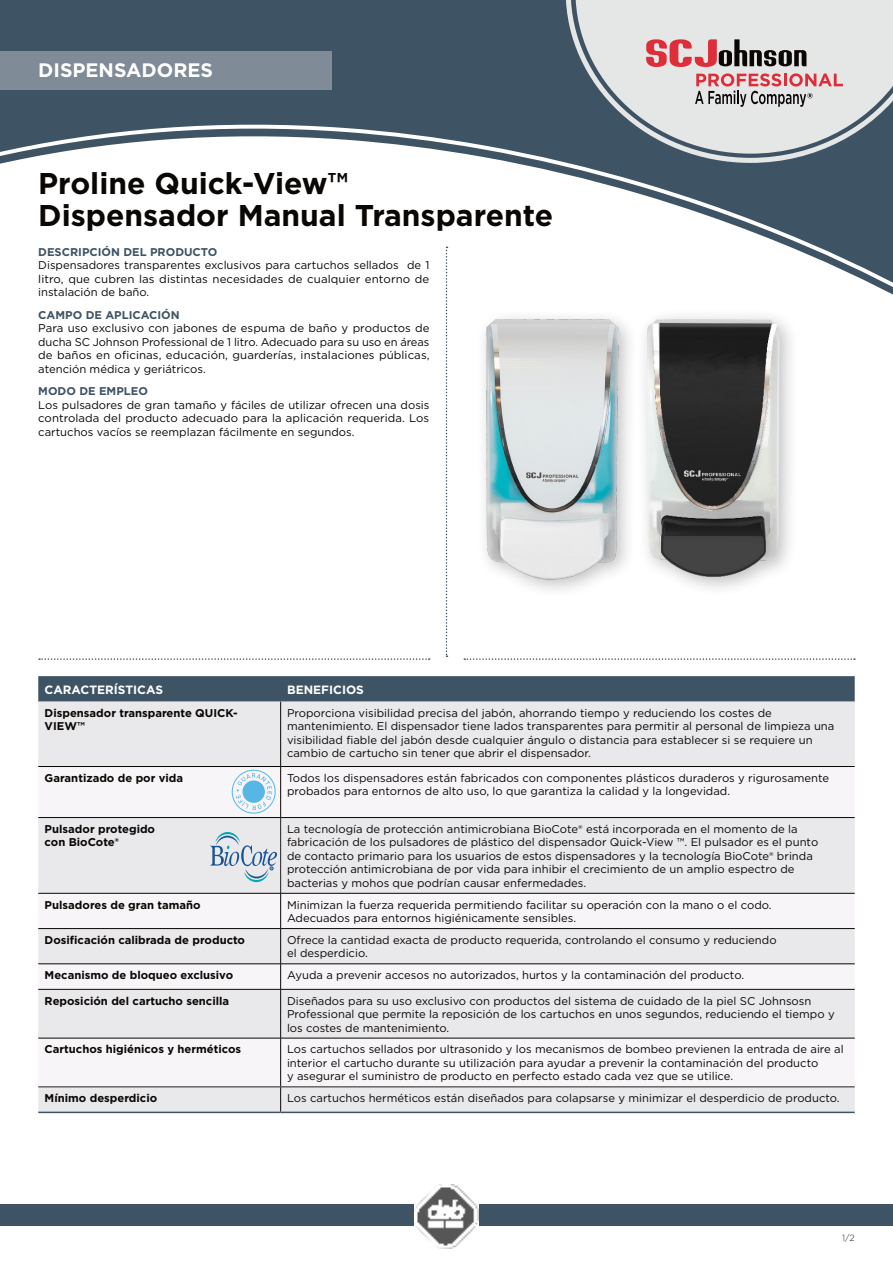
<style>
.page{position:relative;width:893px;height:1263px;background:#fff}
.page>*{position:absolute;margin:0;border:0;box-sizing:border-box;transform-origin:0 0}
.t1{font:700 30px "Gotham";color:#0a0604}
.t2{font:700 19.5px "Gotham";color:#fff}
.t3{font:700 12px "Gotham";color:#fff}
._08_Copy_Prokyon_8_7{font:11.25px/13.5px "Gotham";color:#0a0604}
.t4{font:700 11.25px/13.5px "Gotham";color:#0a0604}
.t5{font:700 11.25px "Gotham";color:#3e5364}
.t6{font:300 9px "Gotham";color:#231f20}
</style>
<div class="page">
<div style="left:0;top:0;width:566px;height:311px;background:#3e5364"></div>
<svg style="left:0;top:119px;width:893px;height:184px"></svg>
<svg style="left:566px;top:0;width:327px;height:163px;background:#586a78"></svg>
<svg style="left:575px;top:0;width:318px;height:154px;background:#c4c9cc"></svg>
<svg style="left:646px;top:39px;width:161px;height:28px;background:#b2878a"></svg>
<svg style="left:695px;top:73px;width:148px;height:34px;background:#ccacae"></svg>
<div style="left:0;top:51px;width:332px;height:38px;background:#7f8b97"></div>
<div style="left:0;top:1204px;width:893px;height:22px;background:#3e5364"></div>
<img style="left:415px;top:1184px;width:63px;height:64px">
<svg style="left:446px;top:247px;width:1px;height:410px"></svg>
<svg style="left:39px;top:658px;width:391px;height:2px"></svg>
<svg style="left:464px;top:658px;width:391px;height:2px"></svg>
<svg style="left:38px;top:676px;width:817px;height:26px;background:#435767"></svg>
<div style="left:38px;top:702px;width:817px;height:409px;background:#e9e8eb"></div>
<svg style="left:38px;top:767px;width:817px;height:319px;fill:#e9e8eb"></svg>
<hr style="left:280px;top:893px;width:1px;height:35px;background:#0a0604">
<hr style="left:280px;top:929px;width:1px;height:35px;background:#0a0604">
<svg style="left:280px;top:964px;width:1px;height:25px"></svg>
<hr style="left:280px;top:989px;width:1px;height:49px;background:#0a0604">
<hr style="left:280px;top:1038px;width:1px;height:48px;background:#0a0604">
<svg style="left:280px;top:1087px;width:1px;height:24px"></svg>
<hr style="left:280px;top:818px;width:1px;height:75px;background:#231f20">
<hr style="left:280px;top:702px;width:1px;height:64px;background:#0a0604">
<hr style="left:280px;top:767px;width:1px;height:50px;background:#0a0604">
<hr style="left:38px;top:1111px;width:243px;height:2px;background:#3e5364">
<hr style="left:281px;top:1111px;width:574px;height:2px;background:#3e5364">
<hr style="left:38px;top:766px;width:243px;height:1px;background:#0a0604">
<hr style="left:281px;top:766px;width:574px;height:1px;background:#0a0604">
<hr style="left:38px;top:817px;width:243px;height:1px;background:#0a0604">
<hr style="left:281px;top:817px;width:574px;height:1px;background:#0a0604">
<hr style="left:38px;top:893px;width:243px;height:1px;background:#0a0604">
<hr style="left:281px;top:893px;width:574px;height:1px;background:#0a0604">
<hr style="left:38px;top:928px;width:243px;height:1px;background:#0a0604">
<hr style="left:281px;top:928px;width:574px;height:1px;background:#0a0604">
<hr style="left:38px;top:963px;width:243px;height:1px;background:#0a0604">
<hr style="left:281px;top:963px;width:574px;height:1px;background:#0a0604">
<hr style="left:38px;top:989px;width:243px;height:1px;background:#0a0604">
<hr style="left:281px;top:989px;width:574px;height:1px;background:#0a0604">
<hr style="left:38px;top:1038px;width:243px;height:1px;background:#0a0604">
<hr style="left:281px;top:1038px;width:574px;height:1px;background:#0a0604">
<hr style="left:38px;top:1086px;width:243px;height:1px;background:#231f20">
<hr style="left:281px;top:1086px;width:574px;height:1px;background:#231f20">
<svg style="left:210px;top:832px;width:67px;height:50px;background:#c4d1dd"></svg>
<img style="left:462px;top:298px;width:185px;height:292px">
<div style="left:636px;top:308px;width:163px;height:289px;background:#231f20;opacity:.28"></div>
<img style="left:637px;top:315px;width:154px;height:265px">
<svg style="left:236px;top:773px;width:36px;height:37px"></svg>
<div style="left:232px;top:770px;width:44px;height:43px;border:1px solid #56b7e7;border-radius:50%"></div>
<div style="left:243px;top:780px;width:22px;height:23px;background:#56b7e7;border-radius:50%"></div>
<p class="t2" style="left:38px;top:57px;width:176px">DISPENSADORES</p>
<p class="t1" style="left:38px;top:164px;width:311px">Proline Quick-View™</p>
<p class="t1" style="left:38px;top:195px;width:516px">Dispensador Manual Transparente</p>
<p class="t5" style="left:38px;top:244px;width:181px">DESCRIPCIÓN DEL PRODUCTO</p>
<p class="_08_Copy_Prokyon_8_7" style="left:38px;top:258px;width:393px;text-align:justify">Dispensadores transparentes exclusivos para cartuchos sellados de 1 litro, que cubren las distintas necesidades de cualquier entorno de instalación de baño.</p>
<p class="t5" style="left:38px;top:307px;width:143px">CAMPO DE APLICACIÓN</p>
<p class="_08_Copy_Prokyon_8_7" style="left:38px;top:321px;width:393px;text-align:justify">Para uso exclusivo con jabones de espuma de baño y productos de ducha SC Johnson Professional de 1 litro. Adecuado para su uso en áreas de baños en oficinas, educación, guarderías, instalaciones públicas, atención médica y geriátricos.</p>
<p class="t5" style="left:38px;top:384px;width:111px">MODO DE EMPLEO</p>
<p class="_08_Copy_Prokyon_8_7" style="left:38px;top:398px;width:393px;text-align:justify">Los pulsadores de gran tamaño y fáciles de utilizar ofrecen una dosis controlada del producto adecuado para la aplicación requerida. Los cartuchos vacíos se reemplazan fácilmente en segundos.</p>
<p class="t3" style="left:45px;top:681px;width:120px">CARACTERÍSTICAS</p>
<p class="t3" style="left:287px;top:681px;width:78px">BENEFICIOS</p>
<p class="t4" style="left:45px;top:706px;width:195px">Dispensador transparente QUICK-<br>VIEW™</p>
<p class="_08_Copy_Prokyon_8_7" style="left:287px;top:706px;width:549px">Proporciona visibilidad precisa del jabón, ahorrando tiempo y reduciendo los costes de mantenimiento. El dispensador tiene lados transparentes para permitir al personal de limpieza una visibilidad fiable del jabón desde cualquier ángulo o distancia para establecer si se requiere un cambio de cartucho sin tener que abrir el dispensador.</p>
<p class="t4" style="left:45px;top:771px;width:140px">Garantizado de por vida</p>
<p class="_08_Copy_Prokyon_8_7" style="left:287px;top:771px;width:544px">Todos los dispensadores están fabricados con componentes plásticos duraderos y rigurosamente probados para entornos de alto uso, lo que garantiza la calidad y la longevidad.</p>
<p class="t4" style="left:45px;top:822px;width:112px">Pulsador protegido</p>
<p class="t4" style="left:45px;top:836px;width:76px">con BioCote®</p>
<p class="_08_Copy_Prokyon_8_7" style="left:287px;top:822px;width:533px">La tecnología de protección antimicrobiana BioCote® está incorporada en el momento de la fabricación de los pulsadores de plástico del dispensador Quick-View ™. El pulsador es el punto de contacto primario para los usuarios de estos dispensadores y la tecnología BioCote® brinda protección antimicrobiana de por vida para inhibir el crecimiento de un amplio espectro de bacterias y mohos que podrían causar enfermedades.</p>
<p class="t4" style="left:45px;top:898px;width:157px">Pulsadores de gran tamaño</p>
<p class="_08_Copy_Prokyon_8_7" style="left:287px;top:898px;width:486px">Minimizan la fuerza requerida permitiendo facilitar su operación con la mano o el codo.</p>
<p class="_08_Copy_Prokyon_8_7" style="left:287px;top:911px;width:291px">Adecuados para entornos higiénicamente sensibles.</p>
<p class="t4" style="left:45px;top:933px;width:202px">Dosificación calibrada de producto</p>
<p class="_08_Copy_Prokyon_8_7" style="left:287px;top:933px;width:491px">Ofrece la cantidad exacta de producto requerida, controlando el consumo y reduciendo</p>
<p class="_08_Copy_Prokyon_8_7" style="left:287px;top:946px;width:82px">el desperdicio.</p>
<p class="t4" style="left:45px;top:968px;width:190px">Mecanismo de bloqueo exclusivo</p>
<p class="_08_Copy_Prokyon_8_7" style="left:287px;top:968px;width:459px">Ayuda a prevenir accesos no autorizados, hurtos y la contaminación del producto.</p>
<p class="t4" style="left:45px;top:994px;width:186px">Reposición del cartucho sencilla</p>
<p class="_08_Copy_Prokyon_8_7" style="left:287px;top:994px;width:549px">Diseñados para su uso exclusivo con productos del sistema de cuidado de la piel SC Johnsosn<br>Professional que permite la reposición de los cartuchos en unos segundos, reduciendo el tiempo y los costes de mantenimiento.</p>
<p class="t4" style="left:45px;top:1043px;width:198px">Cartuchos higiénicos y herméticos</p>
<p class="_08_Copy_Prokyon_8_7" style="left:287px;top:1042px;width:558px">Los cartuchos sellados por ultrasonido y los mecanismos de bombeo previenen la entrada de aire al interior el cartucho durante su utilización para ayudar a prevenir la contaminación del producto</p>
<p class="_08_Copy_Prokyon_8_7" style="left:287px;top:1069px;width:448px">y asegurar el suministro de producto en perfecto estado cada vez que se utilice.</p>
<p class="t4" style="left:45px;top:1091px;width:114px">Mínimo desperdicio</p>
<p class="_08_Copy_Prokyon_8_7" style="left:287px;top:1091px;width:554px">Los cartuchos herméticos están diseñados para colapsarse y minimizar el desperdicio de producto.</p>
<p class="t6" style="left:842px;top:1232px;width:14px">1/2</p>
</div>
